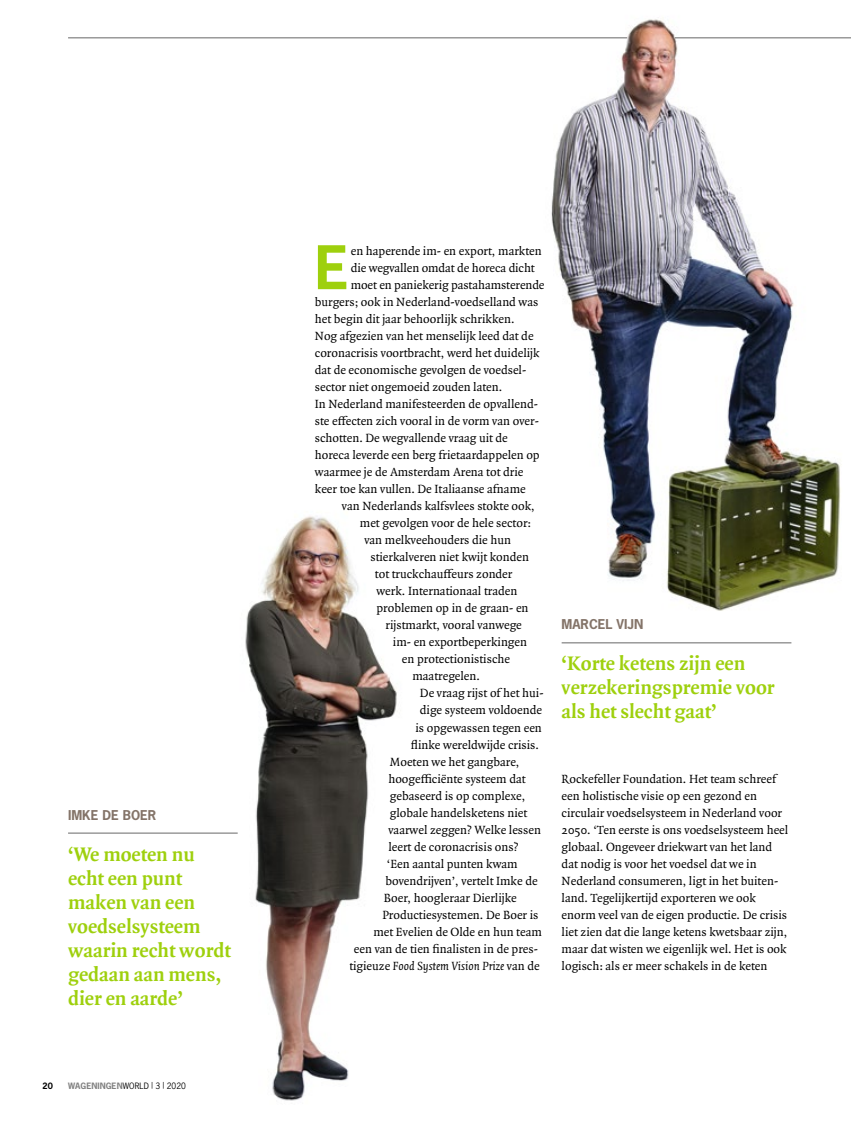
<style>
.page{position:relative;width:851px;height:1127px;background:#fff}
.page>*{position:absolute;margin:0;border:0;box-sizing:border-box;transform-origin:0 0}
.t1{font:700 56.4px "News Gothic Std";color:#9ed00d}
.t2{font:700 21px/24px "Quadraat OT";color:#9ed00d}
.t3{font:12.75px/17px "Quadraat OT";color:#000}
.t4{font:italic 12.75px "Quadraat OT";color:#000}
.t5{font:700 12.75px "News Gothic Std";color:#847469}
.t6{font:700 8.25px "News Gothic Std";letter-spacing:.01em;color:#818181}
.t7{font:700 8.25px "News Gothic Std";color:#000}
.s1{font-weight:400;color:#000}
.s2{font-style:normal}
</style>
<div class="page">
<img style="left:517px;top:19px;width:324px;height:592px">
<img style="left:186px;top:516px;width:211px;height:585px">
<svg style="left:674px;top:21px;width:176px;height:18px"></svg>
<hr style="left:68px;top:37px;width:559px;height:1px;background:#676767">
<hr style="left:68px;top:833px;width:170px;height:1px;background:#676767">
<hr style="left:561px;top:642px;width:230px;height:1px;background:#676767">
<p class="t5" style="left:68px;top:806px;width:90px">IMKE DE BOER</p>
<h2 class="t2" style="left:68px;top:842px;width:164px">‘We moeten nu echt een punt maken van een voedselsysteem waarin recht wordt gedaan aan mens, dier en aarde’</h2>
<p class="t7" style="left:43px;top:1080px;width:12px">20</p>
<p class="t6" style="left:68px;top:1080px;width:119px">WAGENINGEN<span class="s1">WORLD</span> <sup>|</sup> <span class="s1">3</span> <sup>|</sup> <span class="s1">2020</span></p>
<h1 class="t1" style="left:315px;top:230px;width:35px">E</h1>
<p class="t3" style="left:351px;top:243px;width:192px">en haperende im- en export, markten</p>
<p class="t3" style="left:351px;top:260px;width:185px">die wegvallen omdat de horeca dicht</p>
<p class="t3" style="left:351px;top:277px;width:195px">moet en paniekerig pastahamsterende</p>
<p class="t3" style="left:315px;top:294px;width:225px">burgers; ook in Nederland-voedselland was</p>
<p class="t3" style="left:315px;top:311px;width:201px">het begin dit jaar behoorlijk schrikken.</p>
<p class="t3" style="left:315px;top:328px;width:220px">Nog afgezien van het menselijk leed dat de</p>
<p class="t3" style="left:315px;top:345px;width:226px">coronacrisis voortbracht, werd het duidelijk</p>
<p class="t3" style="left:315px;top:362px;width:212px">dat de economische gevolgen de voedsel-</p>
<p class="t3" style="left:315px;top:379px;width:189px">sector niet ongemoeid zouden laten.</p>
<p class="t3" style="left:315px;top:396px;width:224px">In Nederland manifesteerden de opvallend-</p>
<p class="t3" style="left:315px;top:413px;width:225px">ste effecten zich vooral in de vorm van over-</p>
<p class="t3" style="left:315px;top:430px;width:194px">schotten. De wegvallende vraag uit de</p>
<p class="t3" style="left:315px;top:447px;width:226px">horeca leverde een berg frietaardappelen op</p>
<p class="t3" style="left:315px;top:464px;width:210px">waarmee je de Amsterdam Arena tot drie</p>
<p class="t3" style="left:315px;top:481px;width:212px">keer toe kan vullen. De Italiaanse afname</p>
<p class="t3" style="left:342px;top:498px;width:194px">van Nederlands kalfsvlees stokte ook,</p>
<p class="t3" style="left:360px;top:515px;width:173px">met gevolgen voor de hele sector:</p>
<p class="t3" style="left:364px;top:532px;width:148px">van melkveehouders die hun</p>
<p class="t3" style="left:370px;top:549px;width:160px">stierkalveren niet kwijt konden</p>
<p class="t3" style="left:375px;top:566px;width:139px">tot truckchauffeurs zonder</p>
<p class="t3" style="left:376px;top:583px;width:142px">werk. Internationaal traden</p>
<p class="t3" style="left:376px;top:600px;width:154px">problemen op in de graan- en</p>
<p class="t3" style="left:385px;top:617px;width:138px">rijstmarkt, vooral vanwege</p>
<p class="t3" style="left:393px;top:634px;width:136px">im- en exportbeperkingen</p>
<p class="t3" style="left:402px;top:651px;width:109px">en protectionistische</p>
<p class="t3" style="left:412px;top:668px;width:69px">maatregelen.</p>
<p class="t3" style="left:420px;top:685px;width:125px">De vraag rijst of het hui-</p>
<p class="t3" style="left:420px;top:702px;width:124px">dige systeem voldoende</p>
<p class="t3" style="left:415px;top:719px;width:128px">is opgewassen tegen een</p>
<p class="t3" style="left:411px;top:736px;width:129px">flinke wereldwijde crisis.</p>
<p class="t3" style="left:390px;top:753px;width:131px">Moeten we het gangbare,</p>
<p class="t3" style="left:388px;top:770px;width:139px">hoogefficiënte systeem dat</p>
<p class="t3" style="left:390px;top:787px;width:137px">gebaseerd is op complexe,</p>
<p class="t3" style="left:390px;top:804px;width:139px">globale handelsketens niet</p>
<p class="t3" style="left:388px;top:821px;width:154px">vaarwel zeggen? Welke lessen</p>
<p class="t3" style="left:388px;top:838px;width:131px">leert de coronacrisis ons?</p>
<p class="t3" style="left:387px;top:855px;width:132px">‘Een aantal punten kwam</p>
<p class="t3" style="left:385px;top:872px;width:154px">bovendrijven’, vertelt Imke de</p>
<p class="t3" style="left:384px;top:889px;width:134px">Boer, hoogleraar Dierlijke</p>
<p class="t3" style="left:382px;top:906px;width:158px">Productiesystemen. De Boer is</p>
<p class="t3" style="left:373px;top:923px;width:170px">met Evelien de Olde en hun team</p>
<p class="t3" style="left:354px;top:940px;width:185px">een van de tien finalisten in de pres-</p>
<p class="t4" style="left:349px;top:959px;width:192px"><span class="s2">tigieuze</span> Food System Vision Prize <span class="s2">van de</span></p>
<p class="t5" style="left:561px;top:616px;width:83px">MARCEL VIJN</p>
<h2 class="t2" style="left:561px;top:652px;width:214px">‘Korte ketens zijn een verzekeringspremie voor als het slecht gaat’</h2>
<p class="t3" style="left:561px;top:770px;width:228px">Rockefeller Foundation. Het team schreef een holistische visie op een gezond en circulair voedselsysteem in Nederland voor 2050. ‘Ten eerste is ons voedselsysteem heel globaal. Ongeveer driekwart van het land dat nodig is voor het voedsel dat we in Nederland consumeren, ligt in het buiten&shy;land. Tegelijkertijd exporteren we ook enorm veel van de eigen productie. De crisis liet zien dat die lange ketens kwetsbaar zijn, maar dat wisten we eigenlijk wel. Het is ook logisch: als er meer schakels in de keten</p>
</div>
